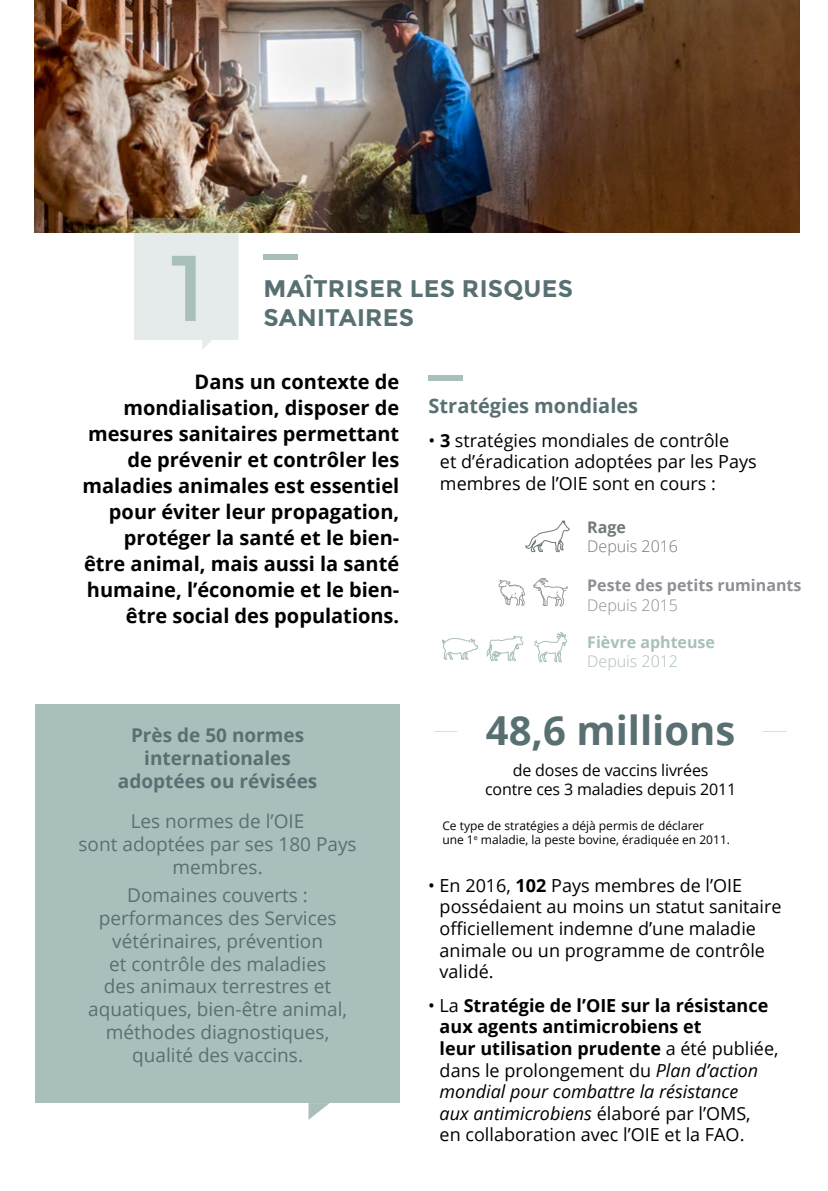
<style>
.page{position:relative;width:828px;height:1191px;background:#fff}
.page>*{position:absolute;margin:0;border:0;box-sizing:border-box;transform-origin:0 0}
.t1{font:93.2px "Montserrat";color:#a9bfbc}
.t2{font:700 40px "Open Sans";color:#597072}
.t3{font:700 24px/28.8px "Montserrat";letter-spacing:.01em;color:#597072}
.t4{font:700 20px/26px "Open Sans";color:#000;text-align:right}
.t5{font:700 20px "Open Sans";color:#597072}
.t6{font:19px/22.8px "Open Sans";color:#597072;text-align:center}
.t7{font:700 19px/22.8px "Open Sans";color:#597072;text-align:center}
.t8{font:18px/21.6px "Open Sans";color:#000}
.t9{font:16px/19.2px "Open Sans";letter-spacing:-.01em;color:#000;text-align:center}
.t10{font:700 16px "Open Sans";color:#8e8e95}
.t11{font:700 16px "Open Sans";color:#a9bfbc}
.t12{font:300 16px "Open Sans";color:#70787a}
.t13{font:300 16px "Open Sans";color:#8e8e95}
.t14{font:300 16px "Open Sans";color:#a9bfbc}
.t15{font:700 16px "Open Sans";color:#70787a}
.t16{font:12px/14.4px "Open Sans";color:#000}
.s1{font-weight:700}
.s2{font-style:italic}
</style>
<div class="page">
<img style="left:34px;top:0;width:765px;height:232px">
<div style="left:35px;top:704px;width:365px;height:399px;background:#a9bfbc"></div>
<svg style="left:134px;top:218px;width:105px;height:132px;background:#dde1dd"></svg>
<div style="left:263px;top:254px;width:34px;height:5px;background:#a9bfbc"></div>
<div style="left:428px;top:375px;width:34px;height:6px;background:#a9bfbc"></div>
<svg style="left:308px;top:1103px;width:22px;height:16px"></svg>
<svg style="left:533px;top:578px;width:34px;height:28px"></svg>
<svg style="left:498px;top:580px;width:27px;height:25px"></svg>
<svg style="left:525px;top:520px;width:45px;height:33px"></svg>
<svg style="left:486px;top:632px;width:81px;height:31px"></svg>
<svg style="left:442px;top:638px;width:36px;height:22px"></svg>
<svg style="left:434px;top:731px;width:23px;height:1px"></svg>
<svg style="left:763px;top:731px;width:23px;height:1px"></svg>
<h1 class="t1" style="left:169px;top:234px;width:37px">1</h1>
<h3 class="t3" style="left:263px;top:274px;width:311px">MAÎTRISER LES RISQUES<br>SANITAIRES</h3>
<p class="t4" style="left:82px;top:368px;width:318px">Dans un contexte de mondialisation, disposer de mesures sanitaires permettant de prévenir et contrôler les maladies animales est essentiel pour éviter leur propagation, protéger la santé et le bien&shy;être animal, mais aussi la santé humaine, l’économie et le bien&shy;être social des populations.</p>
<p class="t7" style="left:118px;top:723px;width:201px">Près de 50 normes internationales adoptées ou révisées</p>
<p class="t6" style="left:79px;top:809px;width:280px">Les normes de l’OIE<br>sont adoptées par ses 180 Pays membres.</p>
<p class="t6" style="left:88px;top:883px;width:260px">Domaines couverts : performances des Services vétérinaires, prévention<br>et contrôle des maladies<br>des animaux terrestres et aquatiques, bien-être animal, méthodes diagnostiques, qualité des vaccins.</p>
<p class="t5" style="left:428px;top:392px;width:211px">Stratégies mondiales</p>
<p class="t8" style="left:440px;top:429px;width:318px;text-indent:-11px">• <span class="s1">3</span> stratégies mondiales de contrôle<br>et d’éradication adoptées par les Pays membres de l’OIE sont en cours :</p>
<p class="t15" style="left:587px;top:516px;width:40px">Rage</p>
<p class="t12" style="left:587px;top:535px;width:92px">Depuis 2016</p>
<p class="t10" style="left:587px;top:574px;width:216px">Peste des petits ruminants</p>
<p class="t13" style="left:587px;top:594px;width:92px">Depuis 2015</p>
<p class="t11" style="left:587px;top:631px;width:129px">Fièvre aphteuse</p>
<p class="t14" style="left:587px;top:650px;width:92px">Depuis 2012</p>
<h2 class="t2" style="left:486px;top:702px;width:251px">48,6 millions</h2>
<p class="t9" style="left:485px;top:760px;width:253px">de doses de vaccins livrées<br>contre ces 3 maladies depuis 2011</p>
<p class="t16" style="left:442px;top:817px;width:289px">Ce type de stratégies a déjà permis de déclarer<br>une 1<sup>e</sup> maladie, la peste bovine, éradiquée en 2011.</p>
<p class="t8" style="left:439px;top:874px;width:343px;text-indent:-11px">• En 2016, <span class="s1">102</span> Pays membres de l’OIE possédaient au moins un statut sanitaire officiellement indemne d’une maladie animale ou un programme de contrôle validé.</p>
<p class="t8" style="left:439px;top:994px;width:340px;text-indent:-11px">• La <span class="s1">Stratégie de l’OIE sur la résistance aux agents antimicrobiens et<br>leur utilisation prudente</span> a été publiée, dans le prolongement du <span class="s2">Plan d’action mondial pour combattre la résistance<br>aux antimicrobiens</span> élaboré par l’OMS,<br>en collaboration avec l’OIE et la FAO.</p>
</div>
